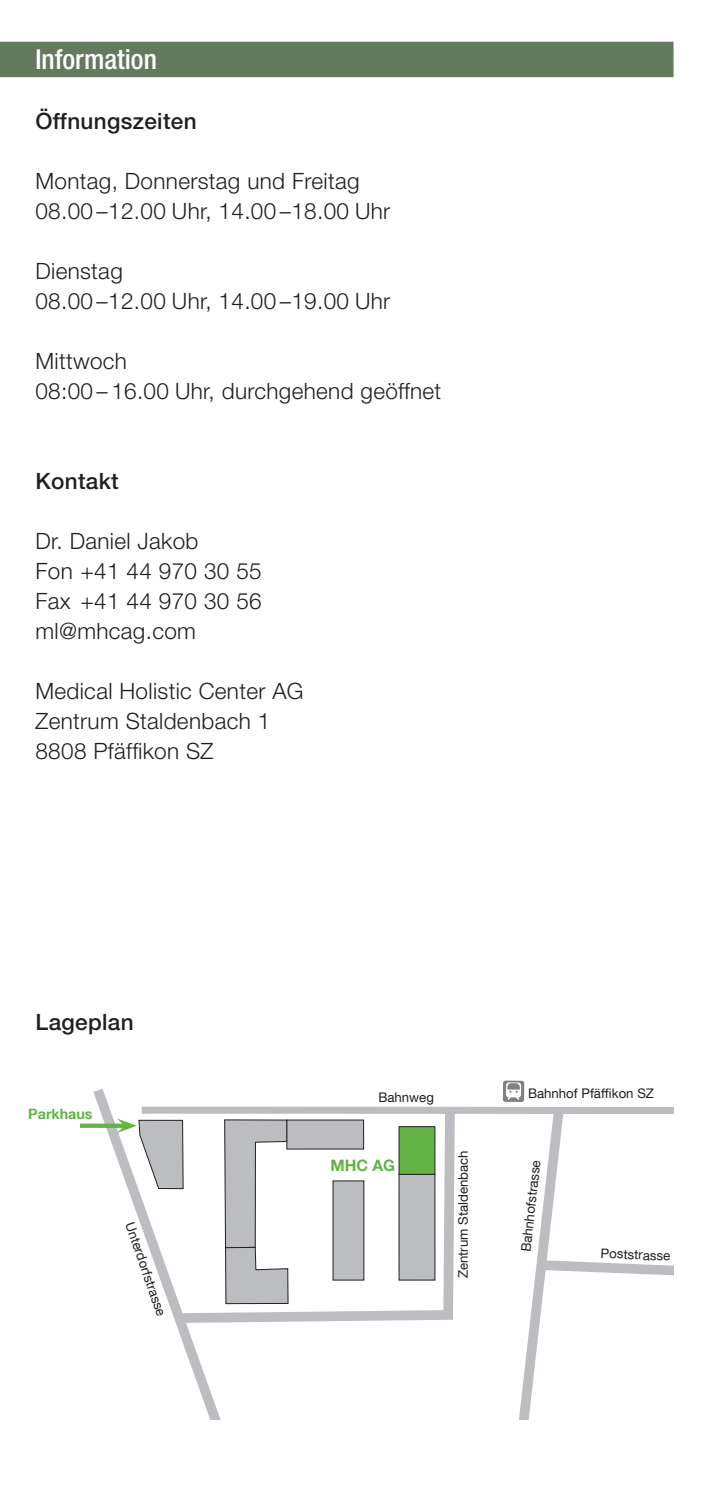
<style>
.page{position:relative;width:709px;height:1489px;background:#fff}
.page>*{position:absolute;margin:0;border:0;box-sizing:border-box;transform-origin:0 0}
.t1{font:500 condensed 27.5px "Helvetica Neue";color:#fff}
.t2{font:300 22.5px/30px "Helvetica Neue";letter-spacing:.015em;color:#231f20}
.t3{font:500 22.5px "Helvetica Neue";letter-spacing:.015em;color:#231f20}
.t4{font:700 15.75px "Helvetica Neue LT Com";color:#63b445}
.t5{font:700 14.25px "Helvetica Neue LT Com";color:#63b445}
.t6{font:13.25px "Helvetica Neue LT Com";color:#231f20}
</style>
<div class="page">
<div style="left:0;top:42px;width:673px;height:35px;background:#65795d"></div>
<svg style="left:86px;top:1089px;width:134px;height:330px"></svg>
<div style="left:142px;top:1106px;width:531px;height:8px;background:#bcbdc0"></div>
<svg style="left:169px;top:1100px;width:291px;height:227px"></svg>
<div style="left:503px;top:1080px;width:21px;height:21px;background:#808285;border-radius:3px"></div>
<div style="left:506px;top:1082px;width:15px;height:15px;border:1px solid #fff;border-radius:2px"></div>
<svg style="left:504px;top:1083px;width:169px;height:336px"></svg>
<svg style="left:80px;top:1123px;width:37px;height:4px"></svg>
<svg style="left:117px;top:1118px;width:67px;height:71px"></svg>
<p class="t1" style="left:35px;top:43px;width:123px">Information</p>
<p class="t3" style="left:35px;top:108px;width:163px">Öffnungszeiten</p>
<p class="t2" style="left:35px;top:166px;width:356px">Montag, Donnerstag und Freitag<br>08.00 –12.00 Uhr, 14.00 –18.00 Uhr</p>
<p class="t2" style="left:35px;top:256px;width:356px">Dienstag<br>08.00 –12.00 Uhr, 14.00 –19.00 Uhr</p>
<p class="t2" style="left:35px;top:346px;width:407px">Mittwoch<br>08:00 – 16.00 Uhr, durchgehend geöffnet</p>
<p class="t3" style="left:35px;top:468px;width:85px">Kontakt</p>
<p class="t2" style="left:35px;top:526px;width:228px">Dr. Daniel Jakob<br>Fon +41 44 970 30 55<br>Fax +41 44 970 30 56 ml@mhcag.com</p>
<p class="t2" style="left:35px;top:675px;width:270px">Medical Holistic Center AG<br>Zentrum Staldenbach 1<br>8808 Pfäffikon SZ</p>
<p class="t3" style="left:35px;top:1008px;width:100px">Lageplan</p>
<p class="t5" style="left:28px;top:1104px;width:66px">Parkhaus</p>
<p class="t6" style="left:137px;top:1219px;width:100px;rotate:71deg">Unterdorfstrasse</p>
<p class="t6" style="left:378px;top:1089px;width:57px">Bahnweg</p>
<p class="t6" style="left:528px;top:1084px;width:127px">Bahnhof Pfäffikon SZ</p>
<p class="t4" style="left:330px;top:1155px;width:66px">MHC AG</p>
<p class="t6" style="left:455px;top:1278px;width:129px;rotate:-90deg">Zentrum Staldenbach</p>
<p class="t6" style="left:518px;top:1250px;width:94px;rotate:-84deg">Bahnhofstrasse</p>
<p class="t6" style="left:601px;top:1244px;width:71px;rotate:2deg">Poststrasse</p>
</div>
